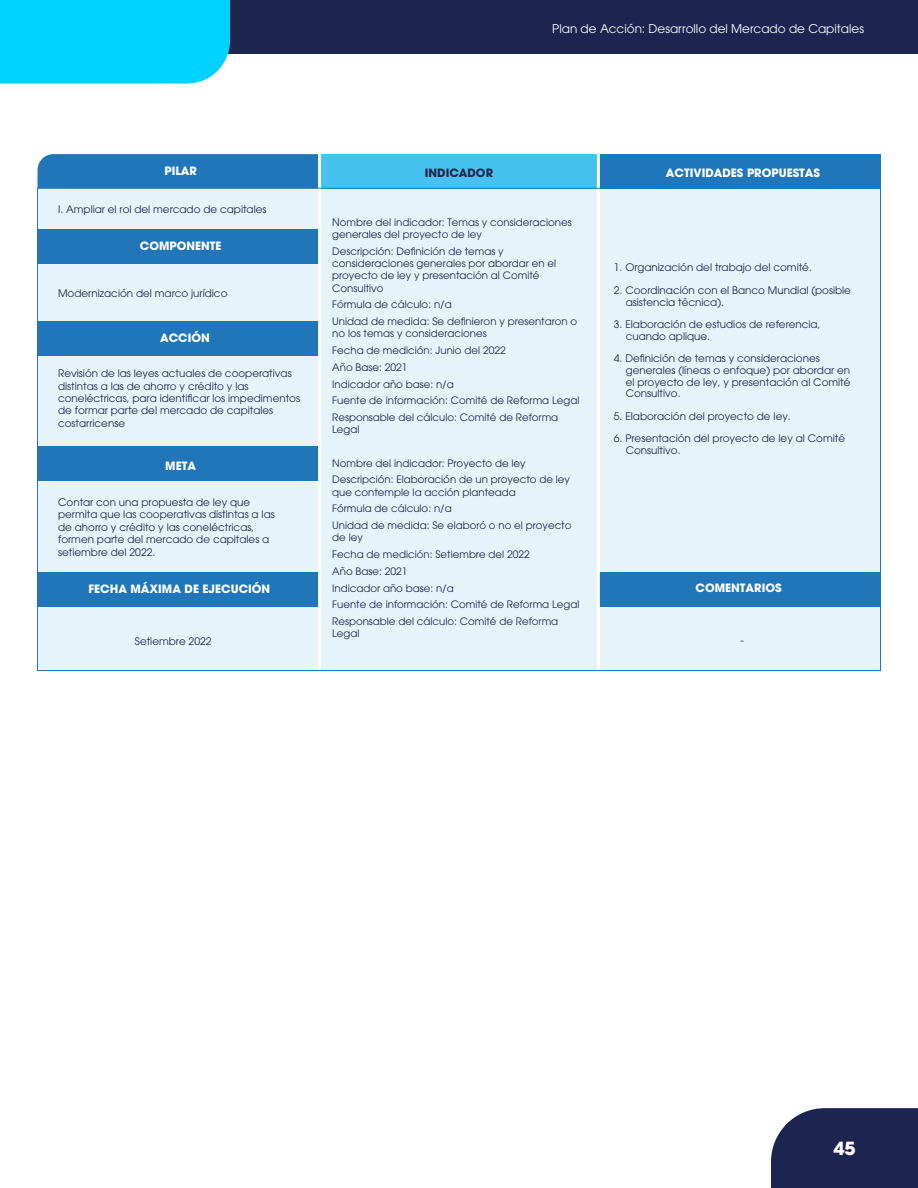
<style>
.page{position:relative;width:918px;height:1188px;background:#fff}
.page>*{position:absolute;margin:0;border:0;box-sizing:border-box;transform-origin:0 0}
.t1{font:700 18px "ITC Avant Garde Std";color:#fff}
.t2{font:12px "ITC Avant Garde Std";color:#fff}
.t3{font:700 11.4px "ITC Avant Garde Pro";color:#fff}
.t4{font:700 11.4px "ITC Avant Garde Pro";color:#21264e}
.t5{font:10.35px/12.5px "ITC Avant Garde Pro";color:#21264e}
.t6{font:10.2px/16.6px "ITC Avant Garde Pro";color:#21264e}
</style>
<div class="page">
<div style="left:771px;top:1108px;width:147px;height:80px;background:#1c244f"></div>
<div style="left:102px;top:0;width:816px;height:54px;background:#1c244f"></div>
<div style="left:0;top:0;width:230px;height:84px;background:#00d1ff"></div>
<div style="left:38px;top:188px;width:842px;height:483px;background:#e6f4fa"></div>
<div style="left:320px;top:154px;width:278px;height:34px;background:#47c1ee"></div>
<div style="left:38px;top:572px;width:281px;height:34px;background:#2076b9"></div>
<div style="left:38px;top:154px;width:280px;height:34px;background:#2076b9"></div>
<div style="left:38px;top:230px;width:282px;height:34px;background:#2076b9"></div>
<div style="left:38px;top:321px;width:282px;height:34px;background:#2076b9"></div>
<div style="left:38px;top:446px;width:282px;height:34px;background:#2076b9"></div>
<div style="left:598px;top:154px;width:282px;height:34px;background:#2076b9"></div>
<div style="left:598px;top:572px;width:282px;height:34px;background:#2076b9"></div>
<hr style="left:318px;top:154px;width:3px;height:517px;background:#fff">
<hr style="left:597px;top:154px;width:3px;height:517px;background:#fff">
<p class="t3" style="left:164px;top:164px;width:34px">PILAR</p>
<p class="t5" style="left:58px;top:202px;width:210px">I. Ampliar el rol del mercado de capitales</p>
<p class="t2" style="left:552px;top:21px;width:313px">Plan de Acción: Desarrollo del Mercado de Capitales</p>
<p class="t4" style="left:425px;top:165px;width:70px">INDICADOR</p>
<p class="t3" style="left:666px;top:165px;width:156px">ACTIVIDADES PROPUESTAS</p>
<p class="t6" style="left:332px;top:216px;width:241px;line-height:12.3px">Nombre del indicador: Temas y consideraciones generales del proyecto de ley</p>
<p class="t6" style="left:332px;top:245px;width:225px;line-height:12.3px">Descripción: Definición de temas y consideraciones generales por abordar en el proyecto de ley y presentación al Comité Consultivo</p>
<p class="t6" style="left:332px;top:296px;width:247px">Fórmula de cálculo: n/a<br>Unidad de medida: Se definieron y presentaron o</p>
<p class="t6" style="left:332px;top:325px;width:249px">no los temas y consideraciones<br>Fecha de medición: Junio del 2022<br>Año Base: 2021<br>Indicador año base: n/a<br>Fuente de información: Comité de Reforma Legal<br>Responsable del cálculo: Comité de Reforma</p>
<p class="t6" style="left:332px;top:421px;width:29px">Legal</p>
<p class="t6" style="left:332px;top:454px;width:239px">Nombre del indicador: Proyecto de ley<br>Descripción: Elaboración de un proyecto de ley</p>
<p class="t6" style="left:332px;top:483px;width:241px">que contemple la acción planteada<br>Fórmula de cálculo: n/a<br>Unidad de medida: Se elaboró o no el proyecto</p>
<p class="t6" style="left:332px;top:529px;width:249px">de ley<br>Fecha de medición: Setiembre del 2022<br>Año Base: 2021<br>Indicador año base: n/a<br>Fuente de información: Comité de Reforma Legal<br>Responsable del cálculo: Comité de Reforma</p>
<p class="t6" style="left:332px;top:625px;width:29px">Legal</p>
<p class="t3" style="left:140px;top:239px;width:83px">COMPONENTE</p>
<p class="t5" style="left:614px;top:261px;width:200px">1. Organización del trabajo del comité.</p>
<p class="t5" style="left:626px;top:284px;width:227px;line-height:11.9px;text-indent:-12px">2. Coordinación con el Banco Mundial (posible asistencia técnica).</p>
<p class="t5" style="left:626px;top:318px;width:196px;line-height:11.9px;text-indent:-12px">3. Elaboración de estudios de referencia, cuando aplique.</p>
<p class="t5" style="left:626px;top:352px;width:226px;line-height:11.9px;text-indent:-12px">4. Definición de temas y consideraciones generales (líneas o enfoque) por abordar en el proyecto de ley, y presentación al Comité Consultivo.</p>
<p class="t5" style="left:614px;top:409px;width:179px">5. Elaboración del proyecto de ley.</p>
<p class="t5" style="left:626px;top:432px;width:221px;line-height:11.9px;text-indent:-12px">6. Presentación del proyecto de ley al Comité<br>Consultivo.</p>
<p class="t5" style="left:58px;top:287px;width:171px">Modernización del marco jurídico</p>
<p class="t3" style="left:160px;top:330px;width:51px">ACCIÓN</p>
<p class="t5" style="left:58px;top:367px;width:243px">Revisión de las leyes actuales de cooperativas distintas a las de ahorro y crédito y las coneléctricas, para identificar los impedimentos de formar parte del mercado de capitales costarricense</p>
<p class="t3" style="left:165px;top:458px;width:32px">META</p>
<p class="t5" style="left:58px;top:496px;width:218px">Contar con una propuesta de ley que permita que las cooperativas distintas a las de ahorro y crédito y las coneléctricas, formen parte del mercado de capitales a setiembre del 2022.</p>
<p class="t3" style="left:88px;top:581px;width:183px">FECHA MÁXIMA DE EJECUCIÓN</p>
<p class="t3" style="left:696px;top:581px;width:88px">COMENTARIOS</p>
<p class="t5" style="left:135px;top:634px;width:78px">Setiembre 2022</p>
<p class="t5" style="left:741px;top:634px;width:5px">-</p>
<h1 class="t1" style="left:833px;top:1136px;width:24px">45</h1>
</div>
